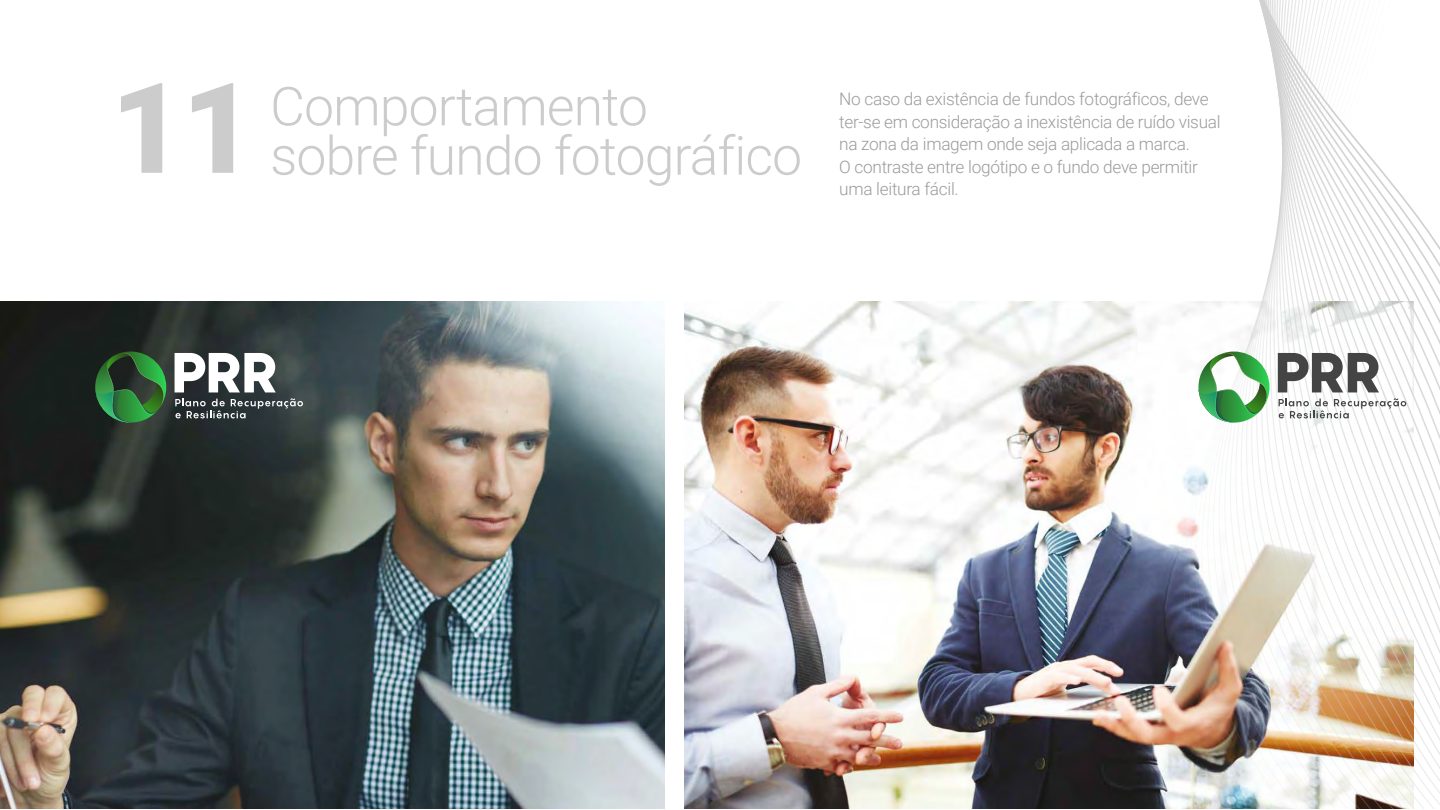
<style>
.page{position:relative;width:1440px;height:810px;background:#fff}
.page>*{position:absolute;margin:0;border:0;box-sizing:border-box;transform-origin:0 0}
.t1{font:900 126.15px "Roboto";color:#ccc}
.t2{font:300 53.62px/49.3px "Roboto";letter-spacing:-.015em;color:#ccc}
.t3{font:300 17.25px/22.5px "Roboto";letter-spacing:-.015em;color:#9b9b9b}
</style>
<div class="page">
<img style="left:0;top:302px;width:665px;height:507px">
<img style="left:684px;top:302px;width:730px;height:507px">
<svg style="left:1155px;top:302px;width:8px;height:506px"></svg>
<svg style="left:1163px;top:302px;width:8px;height:506px"></svg>
<svg style="left:1171px;top:302px;width:7px;height:506px"></svg>
<svg style="left:1178px;top:302px;width:8px;height:506px"></svg>
<img style="left:1186px;top:302px;width:8px;height:506px">
<img style="left:1194px;top:301px;width:8px;height:507px">
<img style="left:1202px;top:301px;width:8px;height:507px">
<svg style="left:1210px;top:301px;width:7px;height:507px"></svg>
<svg style="left:1218px;top:0;width:222px;height:808px"></svg>
<svg style="left:1278px;top:353px;width:101px;height:39px"></svg>
<svg style="left:1198px;top:350px;width:72px;height:74px"></svg>
<svg style="left:1279px;top:398px;width:127px;height:20px"></svg>
<svg style="left:175px;top:353px;width:101px;height:39px"></svg>
<svg style="left:95px;top:350px;width:71px;height:74px;background:#2b6234"></svg>
<svg style="left:175px;top:398px;width:128px;height:20px;background:#535a5c"></svg>
<h1 class="t1" style="left:111px;top:40px;width:145px">11</h1>
<h2 class="t2" style="left:270px;top:80px;width:533px">Comportamento<br>sobre fundo fotográfico</h2>
<p class="t3" style="left:839px;top:87px;width:383px">No caso da existência de fundos fotográficos, deve ter-se em consideração a inexistência de ruído visual na zona da imagem onde seja aplicada a marca.<br>O contraste entre logótipo e o fundo deve permitir uma leitura fácil.</p>
</div>
